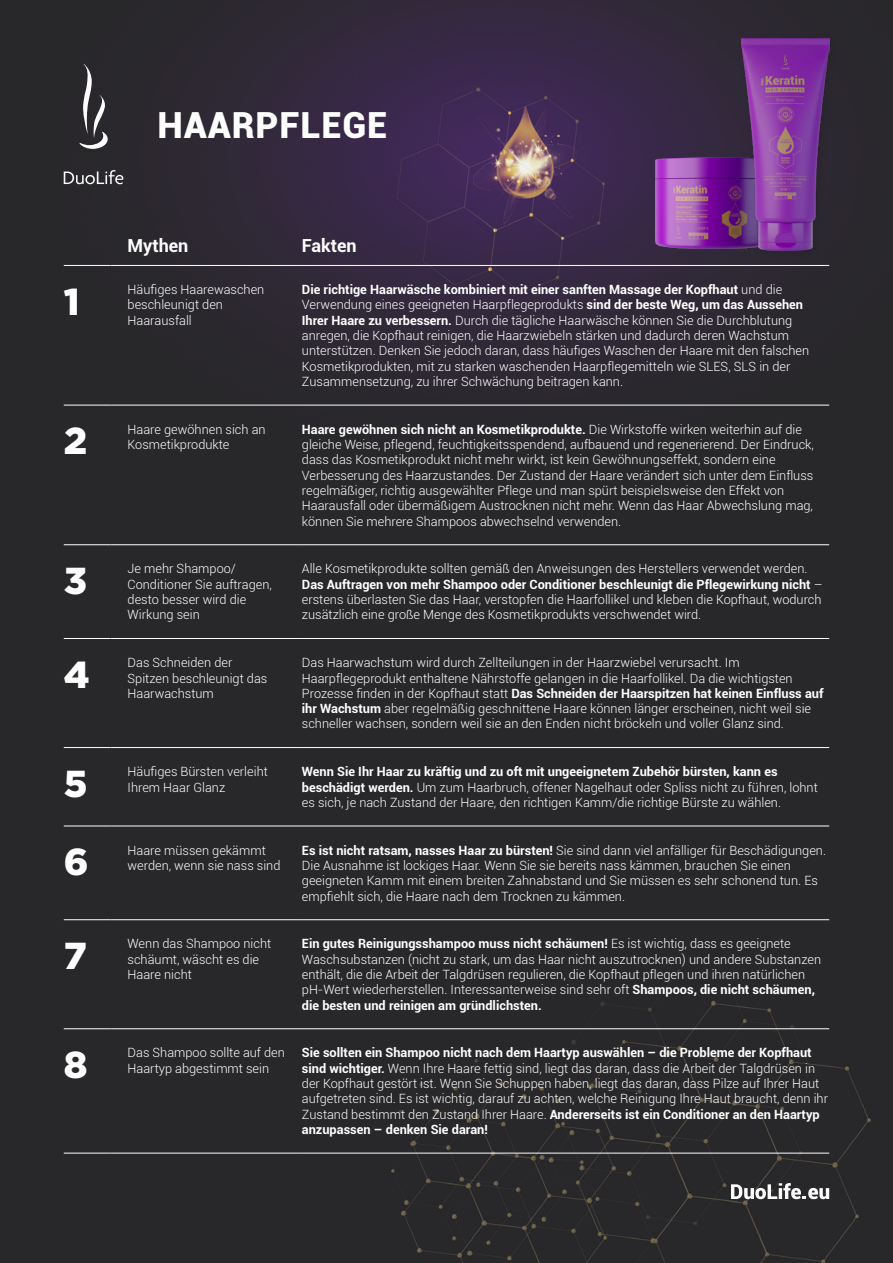
<style>
.page{position:relative;width:893px;height:1263px;background:#fff}
.page>*{position:absolute;margin:0;border:0;box-sizing:border-box;transform-origin:0 0}
.t1{font:900 37.5px "Gotham";color:#fff}
.t2{font:900 36px "Roboto";letter-spacing:.025em;color:#fff}
.t3{font:700 18px "Roboto";color:#fff}
.t4{font:300 12.75px/15.3px "Roboto";color:#fff}
.s1{font-weight:700}
</style>
<div class="page">
<img style="left:0;top:0;width:893px;height:1263px">
<svg style="left:719px;top:1173px;width:124px;height:28px;background:#535254"></svg>
<svg style="left:52px;top:54px;width:83px;height:132px;background:#373539"></svg>
<img style="left:656px;top:158px;width:80px;height:90px">
<div style="left:736px;top:32px;width:103px;height:229px;background:#000;opacity:.1"></div>
<img style="left:741px;top:38px;width:88px;height:213px">
<hr style="left:64px;top:265px;width:47px;height:1px;background:#fff">
<hr style="left:111px;top:265px;width:191px;height:1px;background:#fff">
<hr style="left:302px;top:265px;width:527px;height:1px;background:#fff">
<hr style="left:64px;top:405px;width:47px;height:1px;background:#fff">
<hr style="left:111px;top:405px;width:191px;height:1px;background:#fff">
<hr style="left:302px;top:405px;width:527px;height:1px;background:#fff">
<hr style="left:64px;top:544px;width:47px;height:1px;background:#fff">
<hr style="left:111px;top:544px;width:191px;height:1px;background:#fff">
<hr style="left:302px;top:544px;width:527px;height:1px;background:#fff">
<hr style="left:64px;top:638px;width:47px;height:1px;background:#fff">
<hr style="left:111px;top:638px;width:191px;height:1px;background:#fff">
<hr style="left:302px;top:638px;width:527px;height:1px;background:#fff">
<hr style="left:64px;top:747px;width:47px;height:1px;background:#fff">
<hr style="left:111px;top:747px;width:191px;height:1px;background:#fff">
<hr style="left:302px;top:747px;width:527px;height:1px;background:#fff">
<hr style="left:64px;top:919px;width:47px;height:1px;background:#fff">
<hr style="left:111px;top:919px;width:191px;height:1px;background:#fff">
<hr style="left:302px;top:919px;width:527px;height:1px;background:#fff">
<hr style="left:64px;top:1028px;width:47px;height:1px;background:#fff">
<hr style="left:111px;top:1028px;width:191px;height:1px;background:#fff">
<hr style="left:302px;top:1028px;width:527px;height:1px;background:#fff">
<hr style="left:64px;top:1153px;width:47px;height:1px;background:#fff">
<hr style="left:111px;top:1153px;width:191px;height:1px;background:#fff">
<hr style="left:302px;top:1153px;width:527px;height:1px;background:#fff">
<hr style="left:64px;top:826px;width:47px;height:1px;background:#fff">
<hr style="left:111px;top:826px;width:191px;height:1px;background:#fff">
<hr style="left:302px;top:826px;width:527px;height:1px;background:#fff">
<h2 class="t2" style="left:157px;top:99px;width:231px">HAARPFLEGE</h2>
<h3 class="t3" style="left:128px;top:233px;width:62px">Mythen</h3>
<h3 class="t3" style="left:302px;top:233px;width:56px">Fakten</h3>
<h1 class="t1" style="left:64px;top:275px;width:17px">1</h1>
<p class="t4" style="left:128px;top:282px;width:138px">Häufiges Haarewaschen beschleunigt den<br>Haarausfall</p>
<p class="t4" style="left:302px;top:282px;width:509px"><span class="s1">Die richtige Haarwäsche kombiniert mit einer sanften Massage der Kopfhaut</span> und die Verwendung eines geeigneten Haarpflegeprodukts <span class="s1">sind der beste Weg, um das Aussehen Ihrer Haare zu verbessern.</span> Durch die tägliche Haarwäsche können Sie die Durchblutung anregen, die Kopfhaut reinigen, die Haarzwiebeln stärken und dadurch deren Wachstum unterstützen. Denken Sie jedoch daran, dass häufiges Waschen der Haare mit den falschen Kosmetikprodukten, mit zu starken waschenden Haarpflegemitteln wie SLES, SLS in der Zusammensetzung, zu ihrer Schwächung beitragen kann.</p>
<h1 class="t1" style="left:64px;top:415px;width:25px">2</h1>
<p class="t4" style="left:128px;top:421px;width:140px">Haare gewöhnen sich an<br>Kosmetikprodukte</p>
<p class="t4" style="left:302px;top:421px;width:513px"><span class="s1">Haare gewöhnen sich nicht an Kosmetikprodukte.</span> Die Wirkstoffe wirken weiterhin auf die gleiche Weise, pflegend, feuchtigkeitsspendend, aufbauend und regenerierend. Der Eindruck, dass das Kosmetikprodukt nicht mehr wirkt, ist kein Gewöhnungseffekt, sondern eine Verbesserung des Haarzustandes. Der Zustand der Haare verändert sich unter dem Einfluss regelmäßiger, richtig ausgewählter Pflege und man spürt beispielsweise den Effekt von Haarausfall oder übermäßigem Austrocknen nicht mehr. Wenn das Haar Abwechslung mag, können Sie mehrere Shampoos abwechselnd verwenden.</p>
<h1 class="t1" style="left:64px;top:555px;width:25px">3</h1>
<p class="t4" style="left:128px;top:561px;width:146px">Je mehr Shampoo/<br>Conditioner Sie auftragen, desto besser wird die<br>Wirkung sein</p>
<p class="t4" style="left:302px;top:561px;width:522px">Alle Kosmetikprodukte sollten gemäß den Anweisungen des Herstellers verwendet werden.<br><span class="s1">Das Auftragen von mehr Shampoo oder Conditioner beschleunigt die Pflegewirkung nicht</span> – erstens überlasten Sie das Haar, verstopfen die Haarfollikel und kleben die Kopfhaut, wodurch zusätzlich eine große Menge des Kosmetikprodukts verschwendet wird.</p>
<h1 class="t1" style="left:64px;top:648px;width:27px">4</h1>
<p class="t4" style="left:128px;top:655px;width:141px">Das Schneiden der<br>Spitzen beschleunigt das<br>Haarwachstum</p>
<p class="t4" style="left:302px;top:655px;width:523px">Das Haarwachstum wird durch Zellteilungen in der Haarzwiebel verursacht. Im Haarpflegeprodukt enthaltene Nährstoffe gelangen in die Haarfollikel. Da die wichtigsten Prozesse finden in der Kopfhaut statt <span class="s1">Das Schneiden der Haarspitzen hat keinen Einfluss auf ihr Wachstum</span> aber regelmäßig geschnittene Haare können länger erscheinen, nicht weil sie schneller wachsen, sondern weil sie an den Enden nicht bröckeln und voller Glanz sind.</p>
<h1 class="t1" style="left:64px;top:757px;width:25px">5</h1>
<p class="t4" style="left:128px;top:764px;width:142px">Häufiges Bürsten verleiht<br>Ihrem Haar Glanz</p>
<p class="t4" style="left:302px;top:764px;width:517px"><span class="s1">Wenn Sie Ihr Haar zu kräftig und zu oft mit ungeeignetem Zubehör bürsten, kann es beschädigt werden.</span> Um zum Haarbruch, offener Nagelhaut oder Spliss nicht zu führen, lohnt es sich, je nach Zustand der Haare, den richtigen Kamm/die richtige Bürste zu wählen.</p>
<h1 class="t1" style="left:64px;top:836px;width:26px">6</h1>
<p class="t4" style="left:128px;top:842px;width:154px">Haare müssen gekämmt werden, wenn sie nass sind</p>
<p class="t4" style="left:302px;top:842px;width:526px"><span class="s1">Es ist nicht ratsam, nasses Haar zu bürsten!</span> Sie sind dann viel anfälliger für Beschädigungen.<br>Die Ausnahme ist lockiges Haar. Wenn Sie sie bereits nass kämmen, brauchen Sie einen geeigneten Kamm mit einem breiten Zahnabstand und Sie müssen es sehr schonend tun. Es empfiehlt sich, die Haare nach dem Trocknen zu kämmen.</p>
<h1 class="t1" style="left:64px;top:930px;width:25px">7</h1>
<p class="t4" style="left:128px;top:936px;width:145px">Wenn das Shampoo nicht schäumt, wäscht es die<br>Haare nicht</p>
<p class="t4" style="left:302px;top:936px;width:521px"><span class="s1">Ein gutes Reinigungsshampoo muss nicht schäumen!</span> Es ist wichtig, dass es geeignete Waschsubstanzen (nicht zu stark, um das Haar nicht auszutrocknen) und andere Substanzen enthält, die die Arbeit der Talgdrüsen regulieren, die Kopfhaut pflegen und ihren natürlichen pH-Wert wiederherstellen. Interessanterweise sind sehr oft <span class="s1">Shampoos, die nicht schäumen, die besten und reinigen am gründlichsten.</span></p>
<h1 class="t1" style="left:64px;top:1039px;width:25px">8</h1>
<p class="t4" style="left:128px;top:1045px;width:159px">Das Shampoo sollte auf den<br>Haartyp abgestimmt sein</p>
<p class="t4" style="left:302px;top:1045px;width:528px"><span class="s1">Sie sollten ein Shampoo nicht nach dem Haartyp auswählen – die Probleme der Kopfhaut sind wichtiger.</span> Wenn Ihre Haare fettig sind, liegt das daran, dass die Arbeit der Talgdrüsen in der Kopfhaut gestört ist. Wenn Sie Schuppen haben, liegt das daran, dass Pilze auf Ihrer Haut aufgetreten sind. Es ist wichtig, darauf zu achten, welche Reinigung Ihre Haut braucht, denn ihr Zustand bestimmt den Zustand Ihrer Haare. <span class="s1">Andererseits ist ein Conditioner an den Haartyp anzupassen – denken Sie daran!</span></p>
</div>
